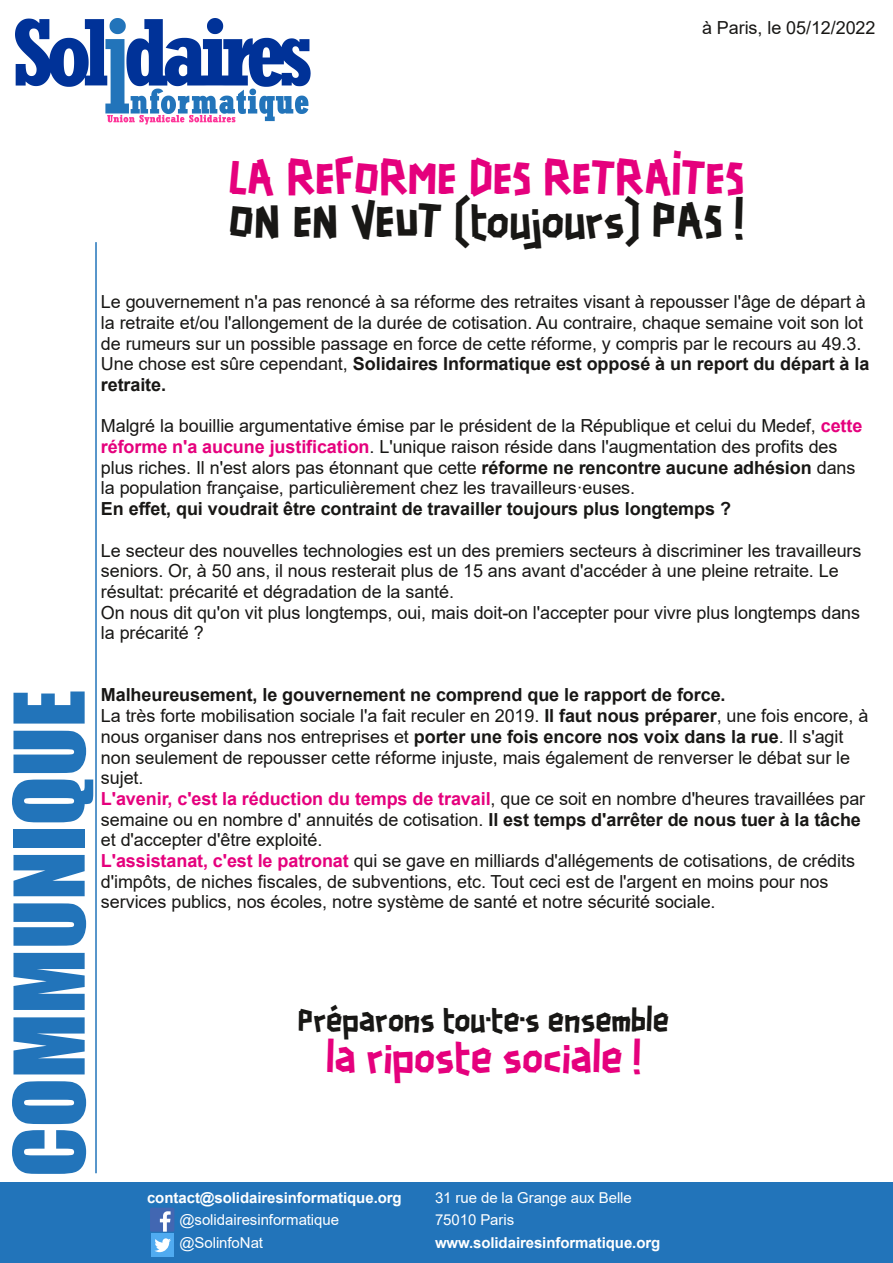
<style>
.page{position:relative;width:893px;height:1263px;background:#fff}
.page>*{position:absolute;margin:0;border:0;box-sizing:border-box;transform-origin:0 0}
.t1{font:90px "Impact";color:#2274ba}
.t2{font:45px/43.5px "Scotchlidaires";color:#e5007d}
.t3{font:37.5px "Scotchlidaires";color:#e5007d}
.t4{font:28.5px "Scotchlidaires";color:#181715}
.t5{font:18px/20.7px "Arial";letter-spacing:-.005em;color:#181715}
.t6{font:700 18px "Arial";color:#181715}
.t7{font:15px/22.5px "Arial";letter-spacing:-.005em;color:#fff}
.t8{font:700 15px "Arial";letter-spacing:-.005em;color:#fff}
.s1{color:#181715}
.s2{font-size:40.5px;color:#181715}
.s3{font-weight:700}
.s4{font-weight:700;color:#e5007d}
</style>
<div class="page">
<svg style="left:15px;top:18px;width:296px;height:106px"></svg>
<div style="left:0;top:1183px;width:893px;height:80px;background:#2274ba"></div>
<svg style="left:150px;top:1208px;width:24px;height:24px"></svg>
<div style="left:151px;top:1233px;width:23px;height:23px;background:#50abf1"></div>
<svg style="left:154px;top:1238px;width:17px;height:14px"></svg>
<hr style="left:95px;top:242px;width:2px;height:931px;background:#2274ba">
<p class="t5" style="left:702px;top:18px;width:175px">à Paris, le 05/12/2022</p>
<h2 class="t2" style="left:229px;top:159px;width:516px">LA REFORME DES RETRAITES<br><span class="s1">ON EN VEUT</span> <span class="s2">(toujours)</span> <span class="s1">PAS !</span></h2>
<p class="t5" style="left:101px;top:291px;width:770px">Le gouvernement n'a pas renoncé à sa réforme des retraites visant à repousser l'âge de départ à la retraite et/ou l'allongement de la durée de cotisation. Au contraire, chaque semaine voit son lot de rumeurs sur un possible passage en force de cette réforme, y compris par le recours au 49.3.<br>Une chose est sûre cependant, <span class="s3">Solidaires Informatique est opposé à un report du départ à la retraite.</span></p>
<p class="t5" style="left:101px;top:416px;width:763px">Malgré la bouillie argumentative émise par le président de la République et celui du Medef, <span class="s4">cette réforme n'a aucune justification</span>. L'unique raison réside dans l'augmentation des profits des plus riches. Il n'est alors pas étonnant que cette <span class="s3">réforme ne rencontre aucune adhésion</span> dans la population française, particulièrement chez les travailleursꞏeuses.</p>
<p class="t6" style="left:101px;top:499px;width:632px">En effet, qui voudrait être contraint de travailler toujours plus longtemps ?</p>
<p class="t5" style="left:101px;top:540px;width:762px">Le secteur des nouvelles technologies est un des premiers secteurs à discriminer les travailleurs seniors. Or, à 50 ans, il nous resterait plus de 15 ans avant d'accéder à une pleine retraite. Le résultat: précarité et dégradation de la santé.<br>On nous dit qu'on vit plus longtemps, oui, mais doit-on l'accepter pour vivre plus longtemps dans la précarité ?</p>
<h1 class="t1" style="left:-6px;top:1177px;width:489px;rotate:-90deg">COMMUNIQUE</h1>
<p class="t5" style="left:101px;top:685px;width:769px"><span class="s3">Malheureusement, le gouvernement ne comprend que le rapport de force.<br></span>La très forte mobilisation sociale l'a fait reculer en 2019. <span class="s3">Il faut nous préparer</span>, une fois encore, à nous organiser dans nos entreprises et <span class="s3">porter une fois encore nos voix dans la rue</span>. Il s'agit non seulement de repousser cette réforme injuste, mais également de renverser le débat sur le sujet.<br><span class="s4">L'avenir, c'est la réduction du temps de travail</span>, que ce soit en nombre d'heures travaillées par semaine ou en nombre d' annuités de cotisation. <span class="s3">Il est temps d'arrêter de nous tuer à la tâche </span>et d'accepter d'être exploité.<br><span class="s4">L'assistanat, c'est le patronat</span> qui se gave en milliards d'allégements de cotisations, de crédits d'impôts, de niches fiscales, de subventions, etc. Tout ceci est de l'argent en moins pour nos services publics, nos écoles, notre système de santé et notre sécurité sociale.</p>
<h3 class="t4" style="left:298px;top:1007px;width:373px">Préparons tou·te·s ensemble</h3>
<h3 class="t3" style="left:326px;top:1041px;width:316px">la riposte sociale !</h3>
<p class="t8" style="left:147px;top:1189px;width:256px">contact@solidairesinformatique.org</p>
<p class="t7" style="left:179px;top:1209px;width:161px">@solidairesinformatique @SolinfoNat</p>
<p class="t7" style="left:435px;top:1186px;width:198px">31 rue de la Grange aux Belle<br>75010 Paris</p>
<p class="t8" style="left:435px;top:1234px;width:227px">www.solidairesinformatique.org</p>
</div>
